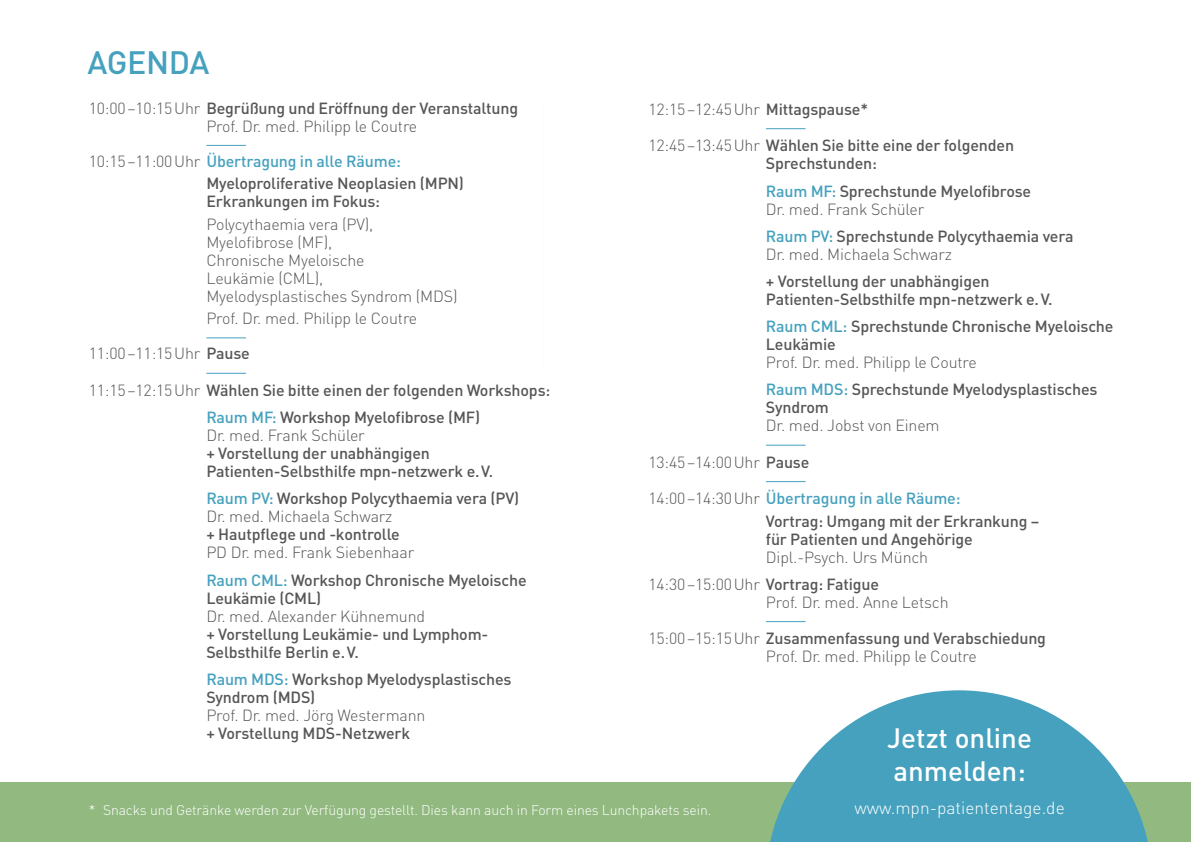
<style>
.page{position:relative;width:1191px;height:842px;background:#fff}
.page>*{position:absolute;margin:0;border:0;box-sizing:border-box;transform-origin:0 0}
.t1{font:500 32px "DIN";letter-spacing:-.01em;color:#45a1be}
.t2{font:500 27.6px/33.2px "DIN Pro";color:#fff}
.t3{font:300 17.4px "DIN Pro";color:#fff}
.t4{font:500 16px/18px "DIN Pro";letter-spacing:-.01em;color:#565656}
.t5{font:500 16px/18px "DIN";letter-spacing:-.01em;color:#565656}
.t6{font:300 16px/18px "DIN Pro";letter-spacing:-.01em;color:#565656}
.t7{font:500 16px "DIN Pro";letter-spacing:-.01em;color:#45a1be}
.t8{font:300 14px "DIN";letter-spacing:-.01em;color:#fff}
.s1{font-family:"DIN Pro";font-weight:300}
.s2{font-weight:300;color:#565656}
.s3{font-family:"DIN";font-weight:500}
.s4{color:#45a1be}
.s5{font-weight:300}
.s6{font-family:"DIN Pro";color:#45a1be}
.s7{font-family:"DIN";color:#45a1be}
.s8{font-weight:500;color:#45a1be}
.s9{font-weight:500}
</style>
<div class="page">
<div style="left:0;top:782px;width:1191px;height:60px;background:#91b980"></div>
<svg style="left:770px;top:690px;width:378px;height:152px;fill:#45a1be"></svg>
<hr style="left:206px;top:145px;width:40px;height:1px;background:#45a1be">
<hr style="left:206px;top:337px;width:40px;height:1px;background:#45a1be">
<hr style="left:206px;top:373px;width:40px;height:1px;background:#45a1be">
<hr style="left:766px;top:128px;width:39px;height:1px;background:#45a1be">
<hr style="left:766px;top:445px;width:39px;height:1px;background:#45a1be">
<hr style="left:766px;top:481px;width:39px;height:1px;background:#45a1be">
<hr style="left:766px;top:621px;width:39px;height:1px;background:#45a1be">
<h1 class="t1" style="left:87px;top:42px;width:124px">AGENDA</h1>
<p class="t5" style="left:89px;top:98px;width:431px"><span class="s1">10:00–10:15Uhr</span> Begrüßung und Eröffnung der Veranstaltung</p>
<p class="t6" style="left:206px;top:116px;width:212px">Prof. Dr. med. Philipp le Coutre</p>
<p class="t7" style="left:89px;top:148px;width:314px"><span class="s2">10:15–11:00Uhr</span> Übertragung in alle Räume:</p>
<p class="t5" style="left:206px;top:174px;width:259px">Myeloproliferative Neoplasien (MPN)<br>Erkrankungen im Fokus:</p>
<p class="t6" style="left:206px;top:214px;width:253px">Polycythaemia vera (PV),<br>Myelofibrose (MF),<br>Chronische Myeloische<br>Leukämie (CML),<br>Myelodysplastisches Syndrom (MDS)</p>
<p class="t6" style="left:206px;top:309px;width:212px">Prof. Dr. med. Philipp le Coutre</p>
<p class="t6" style="left:89px;top:344px;width:162px">11:00–11:15Uhr <span class="s3">Pause</span></p>
<p class="t5" style="left:89px;top:381px;width:463px"><span class="s1">11:15–12:15Uhr</span> Wählen Sie bitte einen der folgenden Workshops:</p>
<p class="t4" style="left:206px;top:407px;width:275px"><span class="s4">Raum MF:</span> Workshop Myelofibrose (MF)<br><span class="s5">Dr. med. Frank Schüler</span></p>
<p class="t4" style="left:206px;top:443px;width:288px">+ Vorstellung der unabhängigen<br>Patienten-Selbsthilfe mpn-netzwerk e.V.</p>
<p class="t4" style="left:206px;top:488px;width:314px"><span class="s4">Raum PV:</span> Workshop Polycythaemia vera (PV)<br><span class="s5">Dr. med. Michaela Schwarz</span></p>
<p class="t5" style="left:206px;top:525px;width:195px">+ Hautpflege und -kontrolle</p>
<p class="t4" style="left:206px;top:537px;width:322px;line-height:27.2px"><span class="s5">PD Dr. med. Frank Siebenhaar<br></span><span class="s4">Raum CML:</span> Workshop Chronische Myeloische</p>
<p class="t4" style="left:206px;top:587px;width:116px">Leukämie (CML)</p>
<p class="t6" style="left:206px;top:606px;width:220px">Dr. med. Alexander Kühnemund</p>
<p class="t4" style="left:206px;top:623px;width:283px">+ Vorstellung Leukämie- und Lymphom-<br>Selbsthilfe Berlin e.V.</p>
<p class="t5" style="left:206px;top:669px;width:306px"><span class="s4">Raum MDS:</span> Workshop Myelodysplastisches<br>Syndrom (MDS)</p>
<p class="t6" style="left:206px;top:705px;width:221px">Prof. Dr. med. Jörg Westermann</p>
<p class="t4" style="left:206px;top:722px;width:205px">+ Vorstellung MDS-Netzwerk</p>
<p class="t6" style="left:648px;top:99px;width:221px">12:15–12:45Uhr <span class="s3">Mittagspause*</span></p>
<p class="t5" style="left:766px;top:136px;width:250px;text-indent:-117px"><span class="s1">12:45–13:45Uhr</span> Wählen Sie bitte eine der folgenden<br>Sprechstunden:</p>
<p class="t4" style="left:766px;top:180px;width:267px"><span class="s4">Raum MF:</span> Sprechstunde Myelofibrose<br><span class="s5">Dr. med. Frank Schüler</span></p>
<p class="t5" style="left:766px;top:226px;width:309px"><span class="s6">Raum PV:</span> Sprechstunde Polycythaemia vera</p>
<p class="t6" style="left:766px;top:244px;width:188px">Dr. med. Michaela Schwarz</p>
<p class="t5" style="left:766px;top:272px;width:288px">+ Vorstellung der unabhängigen<br>Patienten-Selbsthilfe mpn-netzwerk e.V.</p>
<p class="t4" style="left:766px;top:316px;width:349px"><span class="s7">Raum CML:</span> Sprechstunde Chronische Myeloische<br>Leukämie</p>
<p class="t6" style="left:766px;top:348px;width:333px;line-height:27.2px">Prof. Dr. med. Philipp le Coutre<br><span class="s8">Raum MDS:</span> <span class="s3">Sprechstunde</span> <span class="s9">Myelodysplastisches</span></p>
<p class="t4" style="left:766px;top:397px;width:64px">Syndrom</p>
<p class="t6" style="left:766px;top:416px;width:175px">Dr. med. Jobst von Einem</p>
<p class="t6" style="left:648px;top:452px;width:162px">13:45–14:00Uhr <span class="s3">Pause</span></p>
<p class="t4" style="left:766px;top:485px;width:275px;line-height:22.4px;text-indent:-117px"><span class="s5">14:00–14:30Uhr</span> <span class="s4">Übertragung in alle Räume:<br></span>Vortrag: Umgang mit der Erkrankung –</p>
<p class="t4" style="left:766px;top:528px;width:208px">für Patienten und Angehörige</p>
<p class="t6" style="left:766px;top:547px;width:164px">Dipl.-Psych. Urs Münch</p>
<p class="t5" style="left:648px;top:574px;width:232px"><span class="s1">14:30–15:00Uhr</span> Vortrag: Fatigue</p>
<p class="t6" style="left:766px;top:592px;width:184px">Prof. Dr. med. Anne Letsch</p>
<p class="t5" style="left:648px;top:629px;width:399px"><span class="s1">15:00–15:15Uhr</span> Zusammenfassung und Verabschiedung</p>
<p class="t6" style="left:766px;top:647px;width:212px">Prof. Dr. med. Philipp le Coutre</p>
<h2 class="t2" style="left:887px;top:718px;width:146px">Jetzt online anmelden:</h2>
<p class="t8" style="left:89px;top:801px;width:624px">* Snacks und Getränke werden zur Verfügung gestellt. Dies kann auch in Form eines Lunchpakets sein.</p>
<p class="t3" style="left:854px;top:796px;width:212px">www.mpn-patiententage.de</p>
</div>
